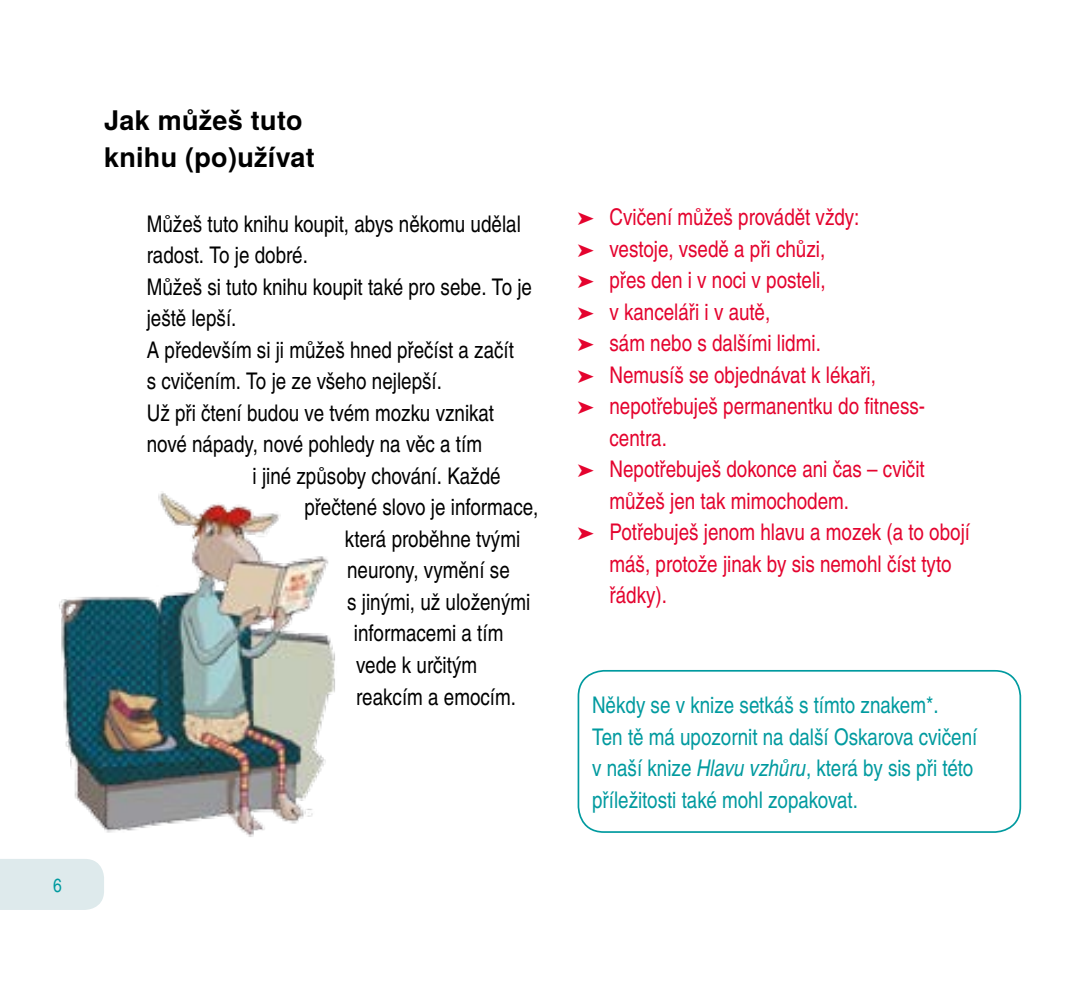
<style>
.page{position:relative;width:1085px;height:989px;background:#fff}
.page>*{position:absolute;margin:0;border:0;box-sizing:border-box;transform-origin:0 0}
.t1{font:700 27px/37.1px "Te X Gyre Heros";letter-spacing:.01em;color:#000}
.t2{font:22.95px "Te X Gyre Heros Condensed";color:#000}
.t3{font:22.95px "Te X Gyre Heros Condensed";color:#e4032e}
.t4{font:22.95px/31.5px "Te X Gyre Heros Condensed";color:#009a9f}
.t5{font:19.12px "Te X Gyre Heros Condensed";color:#009a9f}
.s1{font-style:italic}
</style>
<div class="page">
<img style="left:59px;top:491px;width:276px;height:346px">
<div style="left:0;top:859px;width:104px;height:51px;background:#deeaec"></div>
<div style="left:577px;top:670px;width:443px;height:163px;border:2px solid #009a9f;border-radius:26px"></div>
<p class="t5" style="left:53px;top:871px;width:10px">6</p>
<p class="t1" style="left:104px;top:100px;width:212px">Jak můžeš tuto knihu (po)užívat</p>
<p class="t2" style="left:147px;top:207px;width:375px">Můžeš tuto knihu koupit, abys někomu udělal</p>
<p class="t2" style="left:147px;top:238px;width:163px">radost. To je dobré.</p>
<p class="t2" style="left:147px;top:270px;width:387px">Můžeš si tuto knihu koupit také pro sebe. To je</p>
<p class="t2" style="left:147px;top:301px;width:91px">ještě lepší.</p>
<p class="t2" style="left:147px;top:333px;width:369px">A především si ji můžeš hned přečíst a začít</p>
<p class="t2" style="left:147px;top:364px;width:297px">s cvičením. To je ze všeho nejlepší.</p>
<p class="t2" style="left:147px;top:396px;width:349px">Už při čtení budou ve tvém mozku vznikat</p>
<p class="t2" style="left:147px;top:427px;width:337px">nové nápady, nové pohledy na věc a tím</p>
<p class="t2" style="left:252px;top:459px;width:249px">i jiné způsoby chování. Každé</p>
<p class="t2" style="left:304px;top:490px;width:235px">přečtené slovo je informace,</p>
<p class="t2" style="left:345px;top:522px;width:177px">která proběhne tvými</p>
<p class="t2" style="left:347px;top:553px;width:164px">neurony, vymění se</p>
<p class="t2" style="left:347px;top:585px;width:185px">s jinými, už uloženými</p>
<p class="t2" style="left:354px;top:616px;width:151px">informacemi a tím</p>
<p class="t2" style="left:356px;top:648px;width:122px">vede k určitým</p>
<p class="t2" style="left:356px;top:679px;width:161px">reakcím a emocím.</p>
<p class="t3" style="left:577px;top:200px;width:283px">➤ Cvičení můžeš provádět vždy:</p>
<p class="t3" style="left:577px;top:232px;width:249px">➤ vestoje, vsedě a při chůzi,</p>
<p class="t3" style="left:577px;top:263px;width:249px">➤ přes den i v noci v posteli,</p>
<p class="t3" style="left:577px;top:295px;width:194px">➤ v kanceláři i v autě,</p>
<p class="t3" style="left:577px;top:326px;width:245px">➤ sám nebo s dalšími lidmi.</p>
<p class="t3" style="left:577px;top:358px;width:300px">➤ Nemusíš se objednávat k lékaři,</p>
<p class="t3" style="left:577px;top:389px;width:349px">➤ nepotřebuješ permanentku do fitness-</p>
<p class="t3" style="left:609px;top:421px;width:59px">centra.</p>
<p class="t3" style="left:577px;top:452px;width:348px">➤ Nepotřebuješ dokonce ani čas – cvičit</p>
<p class="t3" style="left:609px;top:484px;width:241px">můžeš jen tak mimochodem.</p>
<p class="t3" style="left:577px;top:515px;width:394px">➤ Potřebuješ jenom hlavu a mozek (a to obojí</p>
<p class="t3" style="left:609px;top:547px;width:343px">máš, protože jinak by sis nemohl číst tyto</p>
<p class="t3" style="left:609px;top:578px;width:59px">řádky).</p>
<p class="t4" style="left:592px;top:688px;width:387px">Někdy se v knize setkáš s tímto znakem*.<br>Ten tě má upozornit na další Oskarova cvičení v naší knize <span class="s1">Hlavu vzhůru</span>, která by sis při této příležitosti také mohl zopakovat.</p>
</div>
